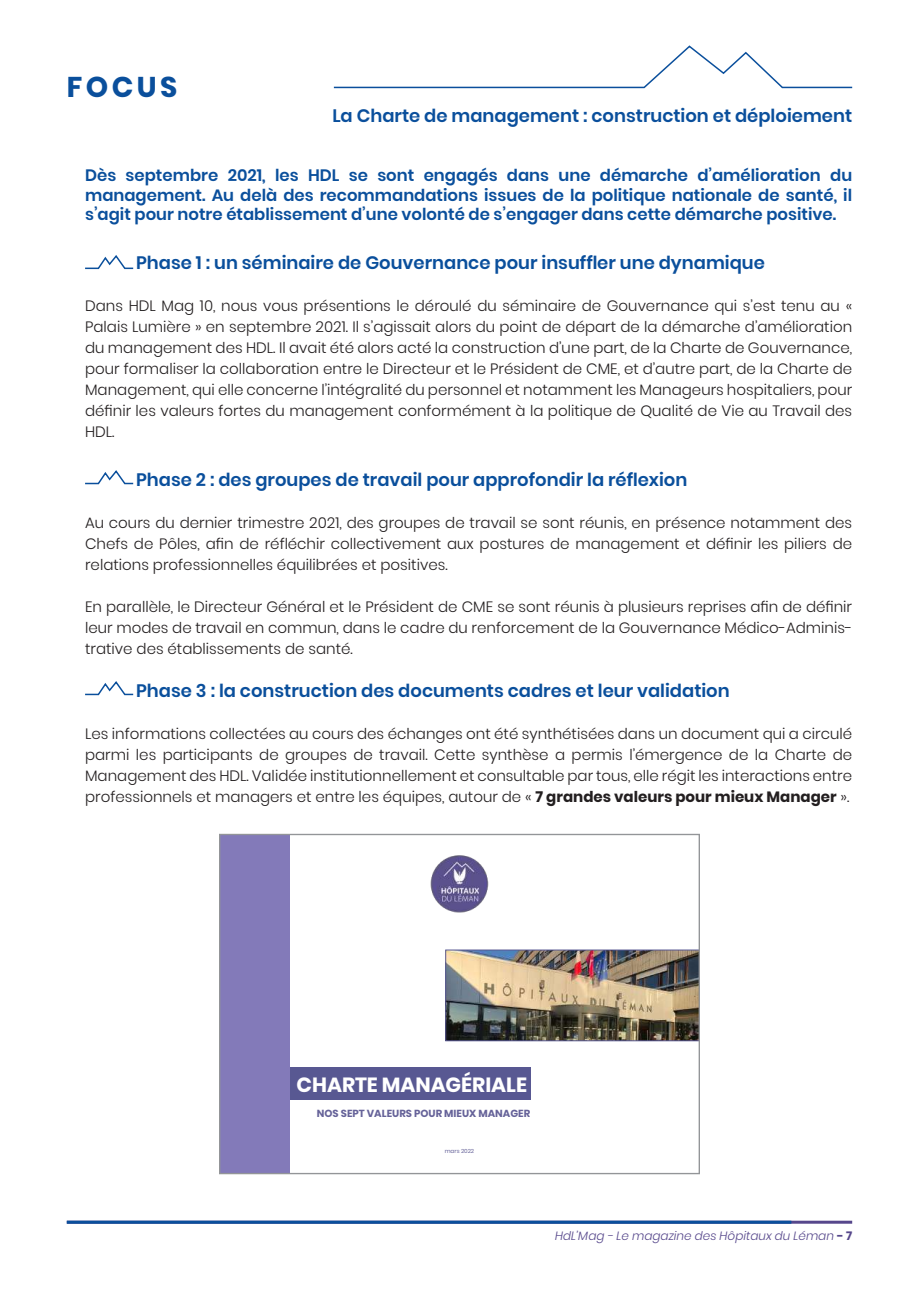
<style>
.page{position:relative;width:919px;height:1289px;background:#fff}
.page>*{position:absolute;margin:0;border:0;box-sizing:border-box;transform-origin:0 0}
.t1{font:700 28.5px "Poppins";letter-spacing:.12em;color:#0a4f9c}
.t2{font:700 20.55px "Poppins";color:#fff}
.t3{font:600 18px "Poppins";color:#0a4f9c}
.t4{font:600 16.5px/19.8px "Poppins";color:#0a4f9c;text-align:justify}
.t5{font:300 15px/21px "Poppins";color:#231f20;text-align:justify}
.t6{font:italic 300 12px "Poppins";color:#56478b}
.t7{font:700 10.2px "Poppins";color:#666399}
.t8{font:5.7px "Poppins";color:#666399}
.s1{font-weight:700}
.s2{font-weight:700;font-style:normal}
</style>
<div class="page">
<hr style="left:67px;top:1220px;width:785px;height:3px;background:#56478b">
<svg style="left:333px;top:45px;width:520px;height:44px"></svg>
<hr style="left:67px;top:1220px;width:724px;height:3px;background:#0a4f9c">
<svg style="left:85px;top:681px;width:49px;height:15px"></svg>
<svg style="left:85px;top:255px;width:49px;height:15px"></svg>
<div style="left:220px;top:834px;width:70px;height:339px;background:#837ab9"></div>
<img style="left:430px;top:855px;width:59px;height:58px">
<div style="left:290px;top:1066px;width:240px;height:33px;background:#585892"></div>
<img style="left:445px;top:949px;width:253px;height:92px">
<svg style="left:85px;top:470px;width:49px;height:15px"></svg>
<h1 class="t1" style="left:67px;top:70px;width:112px">FOCUS</h1>
<p class="t3" style="left:332px;top:105px;width:521px">La Charte de management : construction et déploiement</p>
<p class="t4" style="left:85px;top:165px;width:768px">Dès septembre 2021, les HDL se sont engagés dans une démarche d’amélioration du management. Au delà des recommandations issues de la politique nationale de santé, il s’agit pour notre établissement d’une volonté de s’engager dans cette démarche positive.</p>
<p class="t3" style="left:136px;top:252px;width:630px">Phase 1 : un séminaire de Gouvernance pour insuffler une dynamique</p>
<p class="t5" style="left:85px;top:295px;width:768px">Dans HDL Mag 10, nous vous présentions le déroulé du séminaire de Gouvernance qui s’est tenu au « Palais Lumière » en septembre 2021. Il s’agissait alors du point de départ de la démarche d’amélioration du management des HDL. Il avait été alors acté la construction d’une part, de la Charte de Gouvernance, pour formaliser la collaboration entre le Directeur et le Président de CME, et d’autre part, de la Charte de Management, qui elle concerne l’intégralité du personnel et notamment les Manageurs hospitaliers, pour définir les valeurs fortes du management conformément à la politique de Qualité de Vie au Travail des HDL.</p>
<p class="t3" style="left:136px;top:469px;width:552px">Phase 2 : des groupes de travail pour approfondir la réflexion</p>
<p class="t5" style="left:85px;top:512px;width:768px">Au cours du dernier trimestre 2021, des groupes de travail se sont réunis, en présence notamment des Chefs de Pôles, afin de réfléchir collectivement aux postures de management et définir les piliers de relations professionnelles équilibrées et positives.</p>
<p class="t5" style="left:85px;top:596px;width:768px">En parallèle, le Directeur Général et le Président de CME se sont réunis à plusieurs reprises afin de définir leur modes de travail en commun, dans le cadre du renforcement de la Gouvernance Médico-Adminis&shy;trative des établissements de santé.</p>
<p class="t3" style="left:136px;top:679px;width:595px">Phase 3 : la construction des documents cadres et leur validation</p>
<p class="t5" style="left:85px;top:723px;width:768px">Les informations collectées au cours des échanges ont été synthétisées dans un document qui a circulé parmi les participants de groupes de travail. Cette synthèse a permis l’émergence de la Charte de Management des HDL. Validée institutionnellement et consultable par tous, elle régit les interactions entre professionnels et managers et entre les équipes, autour de « <span class="s1">7 grandes valeurs pour mieux Manager</span> ».</p>
<h2 class="t2" style="left:296px;top:1072px;width:232px">CHARTE MANAGÉRIALE</h2>
<p class="t7" style="left:317px;top:1106px;width:215px">NOS SEPT VALEURS POUR MIEUX MANAGER</p>
<p class="t8" style="left:445px;top:1147px;width:31px">mars 2022</p>
<p class="t6" style="left:555px;top:1228px;width:298px">HdL’Mag - Le magazine des Hôpitaux du Léman <span class="s2">- 7</span></p>
</div>
